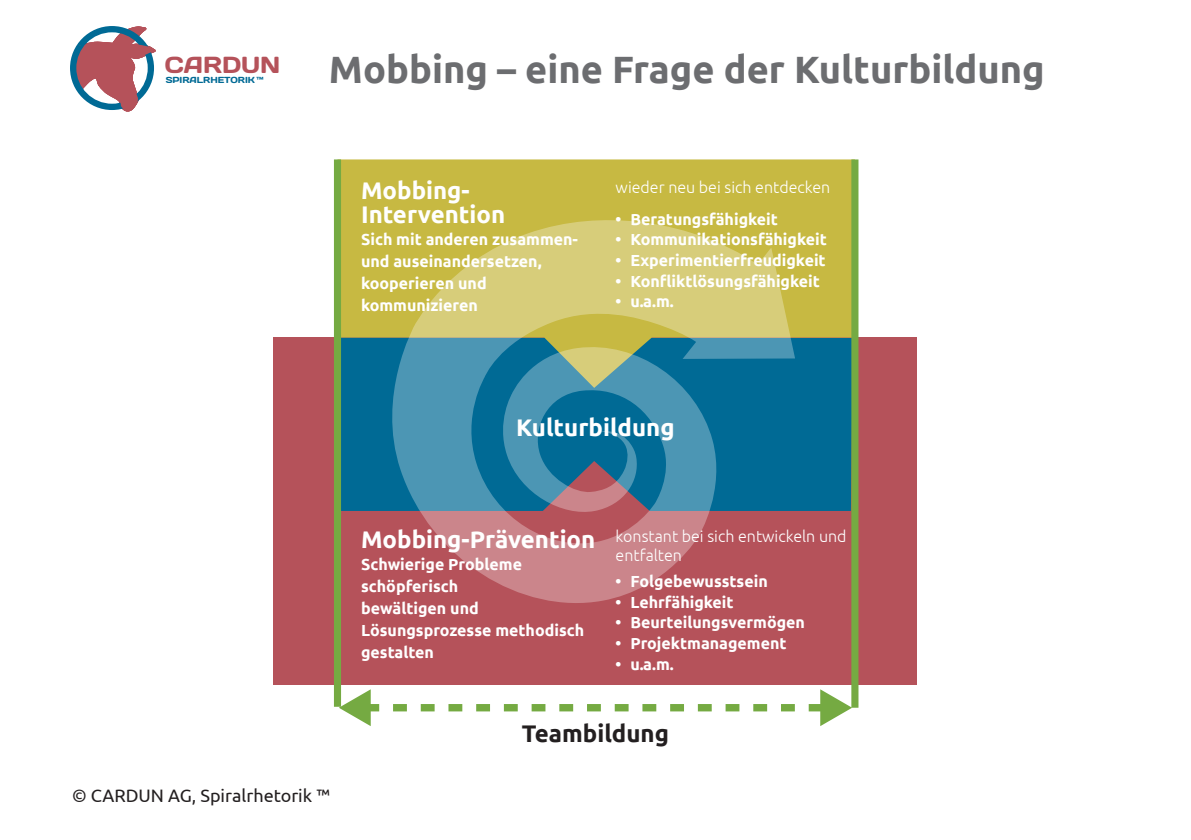
<style>
.page{position:relative;width:1191px;height:840px;background:#fff}
.page>*{position:absolute;margin:0;border:0;box-sizing:border-box;transform-origin:0 0}
.t1{font:700 38px "Ubuntu";color:#6c6d70}
.t2{font:700 24px/24px "Ubuntu";color:#fff}
.t3{font:700 24px "Ubuntu";color:#231f20}
.t4{font:23.2px "Days One";color:#b5525a}
.t5{font:18px "Ubuntu";color:#231f20}
.t6{font:700 16px/22px "Ubuntu";color:#fff}
.t7{font:300 16px/19.2px "Ubuntu";color:#fff}
.t8{font:8.8px "Days One";color:#006a95}
</style>
<div class="page">
<svg style="left:70px;top:26px;width:86px;height:86px"></svg>
<div style="left:273px;top:337px;width:644px;height:347px;background:#b5525a"></div>
<div style="left:341px;top:387px;width:510px;height:123px;background:#006a95"></div>
<svg style="left:341px;top:159px;width:510px;height:228px;background:#b1b04c"></svg>
<div style="left:334px;top:159px;width:7px;height:547px;background:#75aa42"></div>
<div style="left:851px;top:159px;width:7px;height:548px;background:#75aa42"></div>
<svg style="left:339px;top:689px;width:513px;height:36px"></svg>
<svg style="left:376px;top:205px;width:419px;height:398px;background:#86917f"></svg>
<h3 class="t4" style="left:165px;top:50px;width:117px">CARDUN</h3>
<p class="t8" style="left:166px;top:74px;width:99px">SPIRALRHETORIK ™</p>
<h1 class="t1" style="left:329px;top:46px;width:717px">Mobbing – eine Frage der Kulturbildung</h1>
<h2 class="t2" style="left:361px;top:178px;width:146px">Mobbing-<br>Intervention</h2>
<p class="t6" style="left:361px;top:228px;width:218px">Sich mit anderen zusammen&shy;und auseinandersetzen, kooperieren und kommunizieren</p>
<p class="t7" style="left:615px;top:177px;width:216px">wieder neu bei sich entdecken</p>
<p class="t6" style="left:615px;top:207px;width:164px">• Beratungsfähigkeit</p>
<p class="t6" style="left:615px;top:228px;width:213px">• Kommunikationsfähigkeit</p>
<p class="t6" style="left:615px;top:249px;width:212px">• Experimentierfreudigkeit</p>
<p class="t6" style="left:615px;top:269px;width:206px">• Konfliktlösungsfähigkeit</p>
<p class="t6" style="left:615px;top:290px;width:60px">• u.a.m.</p>
<h2 class="t2" style="left:516px;top:415px;width:160px">Kulturbildung</h2>
<h2 class="t2" style="left:361px;top:527px;width:236px">Mobbing-Prävention</h2>
<p class="t6" style="left:361px;top:553px;width:225px">Schwierige Probleme schöpferisch<br>bewältigen und<br>Lösungsprozesse methodisch gestalten</p>
<p class="t7" style="left:615px;top:526px;width:232px">konstant bei sich entwickeln und entfalten</p>
<p class="t6" style="left:615px;top:570px;width:154px">• Folgebewusstsein</p>
<p class="t6" style="left:615px;top:590px;width:120px">• Lehrfähigkeit</p>
<p class="t6" style="left:615px;top:611px;width:191px">• Beurteilungsvermögen</p>
<p class="t6" style="left:615px;top:631px;width:172px">• Projektmanagement</p>
<p class="t6" style="left:615px;top:652px;width:60px">• u.a.m.</p>
<h2 class="t3" style="left:522px;top:719px;width:148px">Teambildung</h2>
<p class="t5" style="left:72px;top:784px;width:259px">© CARDUN AG, Spiralrhetorik ™</p>
</div>
